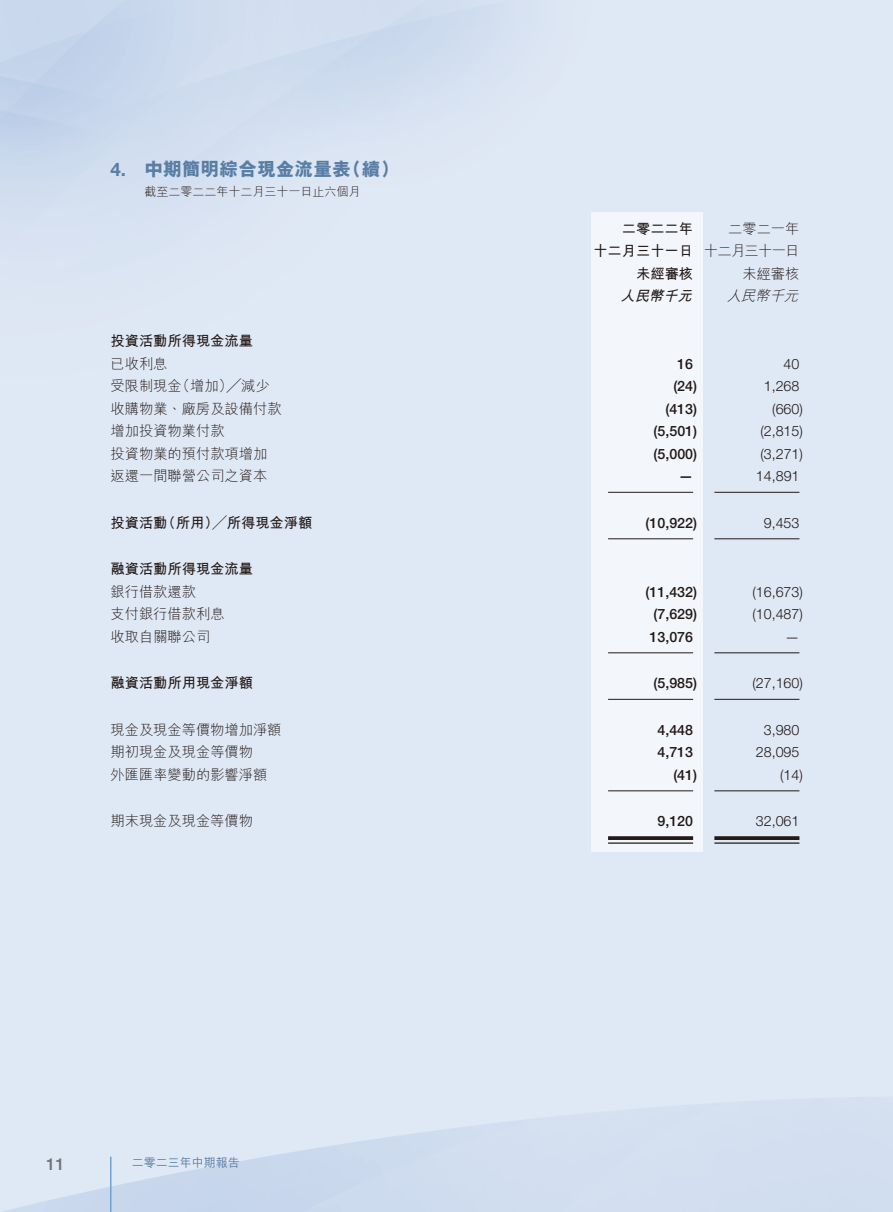
<style>
.page{position:relative;width:893px;height:1212px;background:#fff}
.page>*{position:absolute;margin:0;border:0;box-sizing:border-box;transform-origin:0 0}
.t1{font:800 18.75px "M Hei HK";color:#597ea4}
.t2{font:700 18.75px "Helvetica Neue LT Std";color:#597ea4}
.t3{font:500 16.5px "Helvetica Neue LT Std";color:#727272}
.t4{font:300 14.25px "M Hei HK";color:#231916}
.t5{font:300 14.25px "Helvetica Neue LT Std";color:#231916}
.t6{font:500 14.25px "Helvetica Neue LT Std";color:#231916}
.t7{font:700 14.25px "M Hei HK";color:#231916}
.t8{font:300 14.25px "M Hei HK";letter-spacing:-.05em;color:#231916}
.t9{font:italic 300 14.25px "M Hei HK";color:#231916}
.t10{font:italic 700 14.25px "M Hei HK";color:#231916}
.t11{font:300 12px "M Hei HK";color:#231916}
.t12{font:500 12px "M Hei HK";color:#597ea4}
</style>
<div class="page">
<hr style="left:110px;top:1157px;width:2px;height:55px;background:#72a0cf">
<div style="left:591px;top:213px;width:111px;height:639px;background:#f3f7fc"></div>
<hr style="left:608px;top:492px;width:85px;height:1px;background:#231916">
<hr style="left:714px;top:492px;width:85px;height:1px;background:#231916">
<hr style="left:608px;top:538px;width:85px;height:1px;background:#231916">
<hr style="left:714px;top:538px;width:85px;height:1px;background:#231916">
<hr style="left:608px;top:652px;width:85px;height:1px;background:#231916">
<hr style="left:714px;top:652px;width:85px;height:1px;background:#231916">
<hr style="left:608px;top:699px;width:85px;height:1px;background:#231916">
<hr style="left:714px;top:699px;width:85px;height:1px;background:#231916">
<hr style="left:608px;top:790px;width:85px;height:1px;background:#231916">
<hr style="left:714px;top:790px;width:85px;height:1px;background:#231916">
<svg style="left:608px;top:836px;width:85px;height:4px"></svg>
<hr style="left:608px;top:842px;width:85px;height:2px;background:#231916">
<svg style="left:714px;top:836px;width:85px;height:4px"></svg>
<hr style="left:714px;top:842px;width:85px;height:2px;background:#231916">
<h1 class="t2" style="left:111px;top:158px;width:17px">4.</h1>
<h1 class="t1" style="left:343px;top:160px;width:58px">（續(</h1>
<h1 class="t1" style="left:145px;top:160px;width:208px">中期簡明綜合現金流量表</h1>
<p class="t11" style="left:145px;top:186px;width:217px">截至二零二二年十二月三十一日止六個月</p>
<p class="t7" style="left:111px;top:331px;width:144px">投資活動所得現金流量</p>
<p class="t4" style="left:111px;top:356px;width:58px">已收利息</p>
<p class="t4" style="left:176px;top:379px;width:95px">（增加）╱減少</p>
<p class="t4" style="left:111px;top:379px;width:73px">受限制現金</p>
<p class="t4" style="left:111px;top:401px;width:172px">收購物業、廠房及設備付款</p>
<p class="t4" style="left:111px;top:424px;width:116px">增加投資物業付款</p>
<p class="t4" style="left:111px;top:446px;width:158px">投資物業的預付款項增加</p>
<p class="t4" style="left:111px;top:469px;width:158px">返還一間聯營公司之資本</p>
<p class="t7" style="left:162px;top:512px;width:152px">（所用）╱所得現金淨額</p>
<p class="t7" style="left:111px;top:512px;width:58px">投資活動</p>
<p class="t7" style="left:111px;top:559px;width:144px">融資活動所得現金流量</p>
<p class="t4" style="left:111px;top:584px;width:87px">銀行借款還款</p>
<p class="t4" style="left:111px;top:607px;width:115px">支付銀行借款利息</p>
<p class="t4" style="left:111px;top:629px;width:101px">收取自關聯公司</p>
<p class="t7" style="left:111px;top:673px;width:144px">融資活動所用現金淨額</p>
<p class="t4" style="left:111px;top:722px;width:172px">現金及現金等價物增加淨額</p>
<p class="t4" style="left:111px;top:745px;width:144px">期初現金及現金等價物</p>
<p class="t4" style="left:111px;top:767px;width:158px">外匯匯率變動的影響淨額</p>
<p class="t4" style="left:111px;top:814px;width:144px">期末現金及現金等價物</p>
<p class="t3" style="left:46px;top:1155px;width:20px">11</p>
<p class="t12" style="left:132px;top:1154px;width:109px">二零二三年中期報告</p>
<p class="t7" style="left:622px;top:218px;width:73px">二零二二年</p>
<p class="t4" style="left:728px;top:221px;width:73px">二零二一年</p>
<p class="t7" style="left:593px;top:241px;width:101px">十二月三十一日</p>
<p class="t8" style="left:704px;top:244px;width:97px">十二月三十一日</p>
<p class="t7" style="left:636px;top:263px;width:58px">未經審核</p>
<p class="t4" style="left:742px;top:266px;width:58px">未經審核</p>
<p class="t10" style="left:620px;top:286px;width:78px">人民幣千元</p>
<p class="t9" style="left:727px;top:289px;width:77px">人民幣千元</p>
<p class="t6" style="left:677px;top:355px;width:17px">16</p>
<p class="t5" style="left:784px;top:355px;width:17px">40</p>
<p class="t6" style="left:673px;top:378px;width:25px">)24(</p>
<p class="t5" style="left:764px;top:378px;width:37px">1,268</p>
<p class="t6" style="left:665px;top:400px;width:33px">)413(</p>
<p class="t5" style="left:772px;top:400px;width:32px">)660(</p>
<p class="t6" style="left:654px;top:423px;width:45px">)5,501(</p>
<p class="t5" style="left:760px;top:423px;width:44px">)2,815(</p>
<p class="t6" style="left:654px;top:445px;width:45px">)5,000(</p>
<p class="t5" style="left:760px;top:445px;width:44px">)3,271(</p>
<p class="t6" style="left:679px;top:468px;width:16px">—</p>
<p class="t5" style="left:756px;top:468px;width:45px">14,891</p>
<p class="t6" style="left:646px;top:514px;width:53px">)10,922(</p>
<p class="t5" style="left:764px;top:514px;width:37px">9,453</p>
<p class="t6" style="left:646px;top:583px;width:53px">)11,432(</p>
<p class="t5" style="left:752px;top:583px;width:52px">)16,673(</p>
<p class="t6" style="left:653px;top:606px;width:45px">)7,629(</p>
<p class="t5" style="left:752px;top:606px;width:52px">)10,487(</p>
<p class="t6" style="left:650px;top:628px;width:45px">13,076</p>
<p class="t5" style="left:785px;top:628px;width:16px">—</p>
<p class="t6" style="left:653px;top:675px;width:45px">)5,985(</p>
<p class="t5" style="left:752px;top:675px;width:52px">)27,160(</p>
<p class="t6" style="left:657px;top:721px;width:37px">4,448</p>
<p class="t5" style="left:764px;top:721px;width:37px">3,980</p>
<p class="t6" style="left:657px;top:744px;width:37px">4,713</p>
<p class="t5" style="left:756px;top:744px;width:45px">28,095</p>
<p class="t6" style="left:673px;top:766px;width:25px">)41(</p>
<p class="t5" style="left:780px;top:766px;width:24px">)14(</p>
<p class="t6" style="left:657px;top:813px;width:37px">9,120</p>
<p class="t5" style="left:756px;top:813px;width:45px">32,061</p>
</div>
